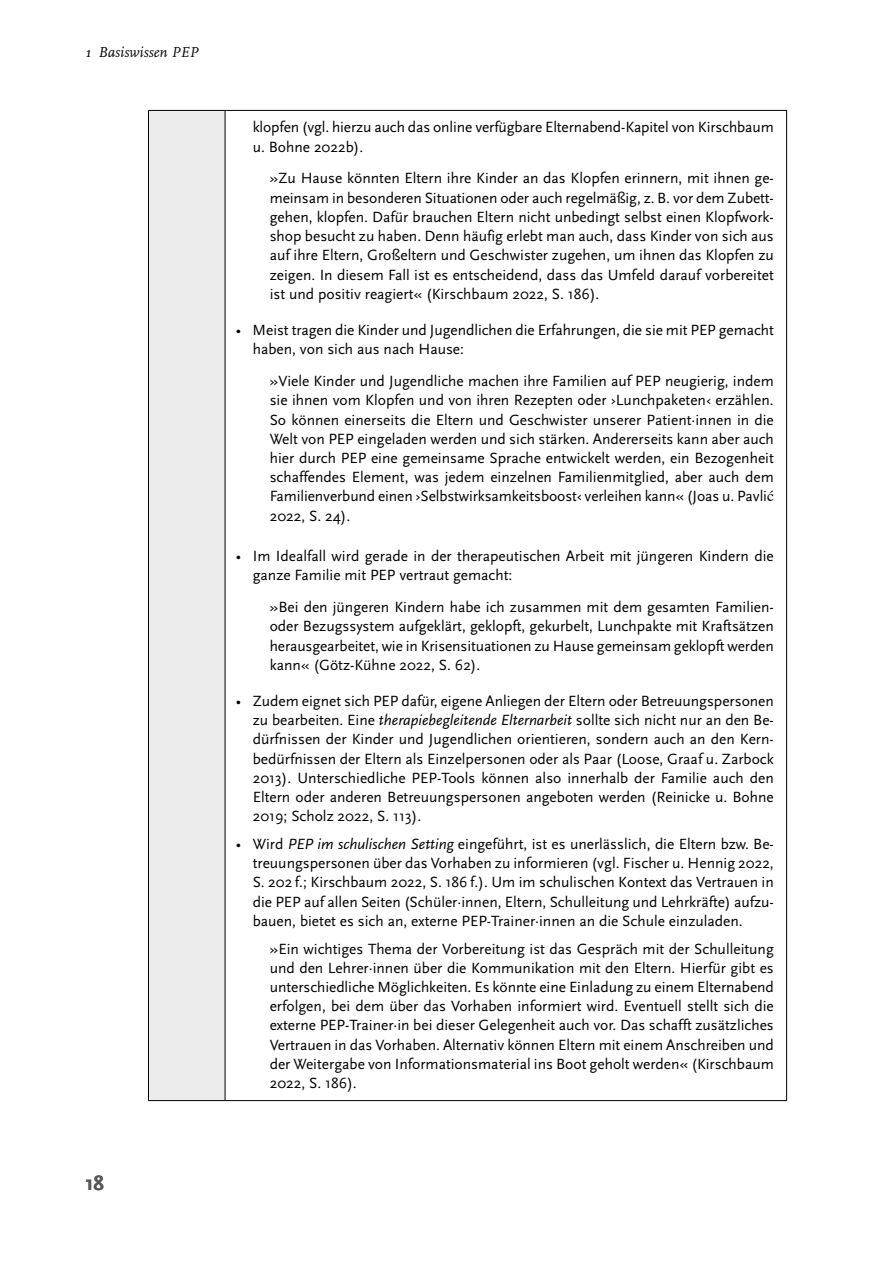
<style>
.page{position:relative;width:894px;height:1263px;background:#fff}
.page>*{position:absolute;margin:0;border:0;box-sizing:border-box;transform-origin:0 0}
.t1{font:700 21px "Scala Sans";color:#585858}
.t2{font:15.45px/19.2px "Scala Sans";color:#000;text-align:justify}
.t3{font:italic 15px "Scala";letter-spacing:.005em;color:#000}
.s1{font-family:"Times"}
.s2{font-style:italic}
</style>
<div class="page">
<div style="left:148px;top:110px;width:77px;height:990px;background:#ececec"></div>
<hr style="left:148px;top:110px;width:77px;height:1px;background:#000">
<hr style="left:148px;top:1100px;width:77px;height:1px;background:#000">
<hr style="left:148px;top:111px;width:1px;height:989px;background:#000">
<hr style="left:225px;top:111px;width:1px;height:989px;background:#000">
<hr style="left:786px;top:111px;width:1px;height:989px;background:#000">
<hr style="left:225px;top:110px;width:562px;height:1px;background:#000">
<hr style="left:225px;top:1100px;width:562px;height:1px;background:#000">
<p class="t3" style="left:85px;top:45px;width:114px">1 Basiswissen PEP</p>
<h1 class="t1" style="left:85px;top:1172px;width:20px">18</h1>
<p class="t2" style="left:253px;top:118px;width:522px">klopfen (vgl. hierzu auch das online verfügbare Elternabend-Kapitel von Kirschbaum u. Bohne 2022b).</p>
<p class="t2" style="left:270px;top:169px;width:505px">»Zu Hause könnten Eltern ihre Kinder an das Klopfen erinnern, mit ihnen ge&shy;meinsam in besonderen Situationen oder auch regelmäßig, z. B. vor dem Zubett&shy;gehen, klopfen. Dafür brauchen Eltern nicht unbedingt selbst einen Klopfwork&shy;shop besucht zu haben. Denn häufig erlebt man auch, dass Kinder von sich aus auf ihre Eltern, Großeltern und Geschwister zugehen, um ihnen das Klopfen zu zeigen. In diesem Fall ist es entscheidend, dass das Umfeld darauf vorbereitet ist und positiv reagiert« (Kirschbaum 2022, S. 186).</p>
<p class="t2" style="left:253px;top:320px;width:522px;text-indent:-17px">• Meist tragen die Kinder und Jugendlichen die Erfahrungen, die sie mit PEP gemacht haben, von sich aus nach Hause:</p>
<p class="t2" style="left:270px;top:372px;width:505px">»Viele Kinder und Jugendliche machen ihre Familien auf PEP neugierig, indem sie ihnen vom Klopfen und von ihren Rezepten oder ›Lunchpaketen‹ erzählen.<br>So können einerseits die Eltern und Geschwister unserer Patient·innen in die Welt von PEP eingeladen werden und sich stärken. Andererseits kann aber auch hier durch PEP eine gemeinsame Sprache entwickelt werden, ein Bezogenheit schaffendes Element, was jedem einzelnen Familienmitglied, aber auch dem Familienverbund einen ›Selbstwirksamkeitsboost‹ verleihen kann« (Joas u. Pavli<span class="s1">ć </span>2022, S. 24).</p>
<p class="t2" style="left:253px;top:547px;width:522px;text-indent:-17px">• Im Idealfall wird gerade in der therapeutischen Arbeit mit jüngeren Kindern die ganze Familie mit PEP vertraut gemacht:</p>
<p class="t2" style="left:270px;top:598px;width:505px">»Bei den jüngeren Kindern habe ich zusammen mit dem gesamten Familien&shy;oder Bezugssystem aufgeklärt, geklopft, gekurbelt, Lunchpakte mit Kraftsätzen herausgearbeitet, wie in Krisensituationen zu Hause gemeinsam geklopft werden kann« (Götz-Kühne 2022, S. 62).</p>
<p class="t2" style="left:253px;top:691px;width:522px;text-indent:-17px">• Zudem eignet sich PEP dafür, eigene Anliegen der Eltern oder Betreuungspersonen zu bearbeiten. Eine <span class="s2">therapiebegleitende Elternarbeit</span> sollte sich nicht nur an den Be&shy;dürfnissen der Kinder und Jugendlichen orientieren, sondern auch an den Kern&shy;bedürfnissen der Eltern als Einzelpersonen oder als Paar (Loose, Graaf u. Zarbock 2013). Unterschiedliche PEP-Tools können also innerhalb der Familie auch den Eltern oder anderen Betreuungspersonen angeboten werden (Reinicke u. Bohne 2019; Scholz 2022, S. 113).</p>
<p class="t2" style="left:253px;top:834px;width:522px;text-indent:-17px">• Wird <span class="s2">PEP im schulischen Setting</span> eingeführt, ist es unerlässlich, die Eltern bzw. Be&shy;treuungspersonen über das Vorhaben zu informieren (vgl. Fischer u. Hennig 2022, S. 202 f.; Kirschbaum 2022, S. 186 f.). Um im schulischen Kontext das Vertrauen in die PEP auf allen Seiten (Schüler·innen, Eltern, Schulleitung und Lehrkräfte) aufzu&shy;bauen, bietet es sich an, externe PEP-Trainer·innen an die Schule einzuladen.</p>
<p class="t2" style="left:270px;top:939px;width:505px">»Ein wichtiges Thema der Vorbereitung ist das Gespräch mit der Schulleitung und den Lehrer·innen über die Kommunikation mit den Eltern. Hierfür gibt es unterschiedliche Möglichkeiten. Es könnte eine Einladung zu einem Elternabend erfolgen, bei dem über das Vorhaben informiert wird. Eventuell stellt sich die externe PEP-Trainer·in bei dieser Gelegenheit auch vor. Das schafft zusätzliches Vertrauen in das Vorhaben. Alternativ können Eltern mit einem Anschreiben und der Weitergabe von Informationsmaterial ins Boot geholt werden« (Kirschbaum 2022, S. 186).</p>
</div>
